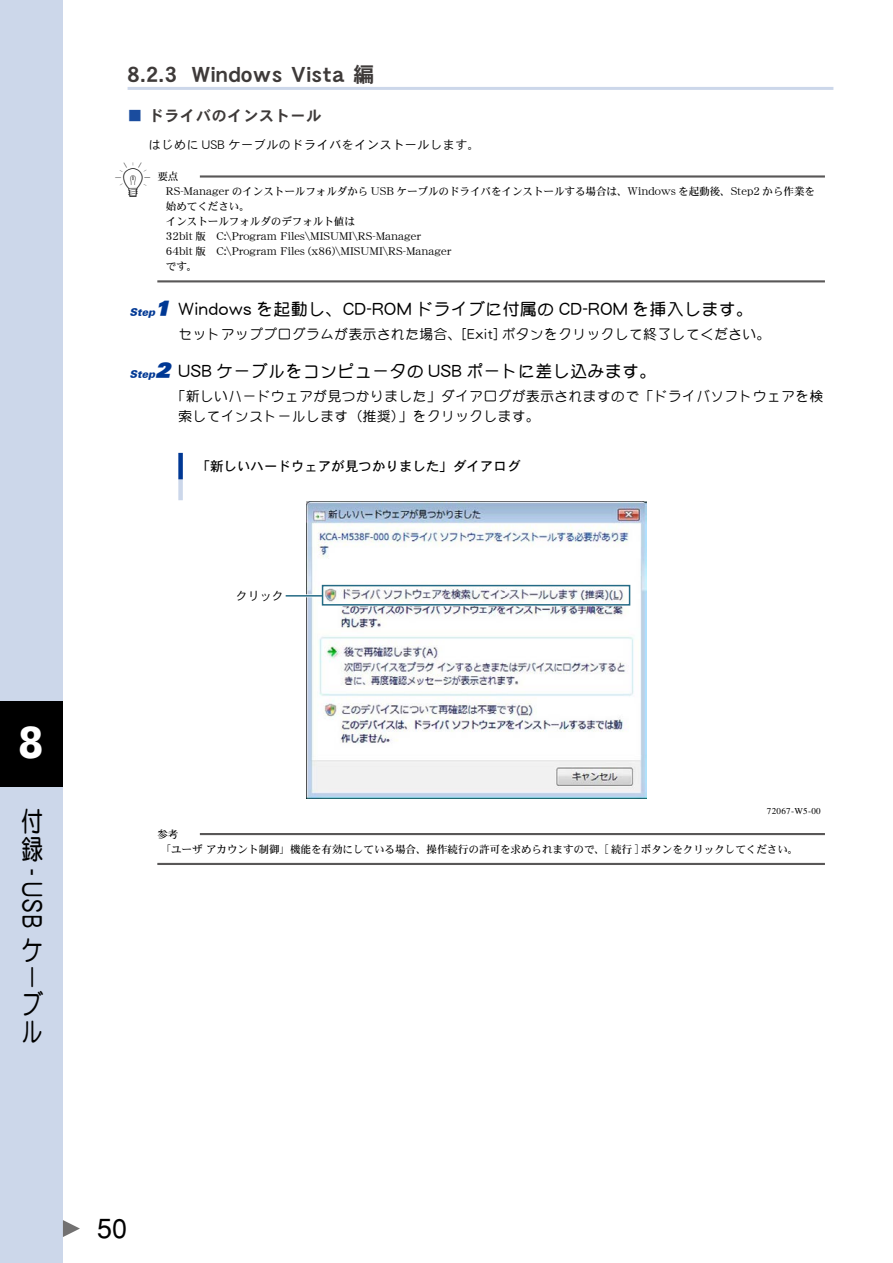
<style>
.page{position:relative;width:893px;height:1263px;background:#fff}
.page>*{position:absolute;margin:0;border:0;box-sizing:border-box;transform-origin:0 0}
.t1{font:900 45px "Univers";color:#fff;scale:.8 1}
.t2{font:36px "Ymhsym";color:#000}
.t3{font:700 27px/27px "DFP Maru Gothic CID";color:#000;scale:.8 1}
.t4{font:27px "Helvetica";color:#000}
.t5{font:21px "DFPHS Gothic CID W7";letter-spacing:.05em;color:#3e3a39}
.t6{font:700 16.5px "DFP Maru Gothic CID";letter-spacing:.05em;color:#000}
.t7{font:15px "DFPHS Gothic CID W7";letter-spacing:.05em;color:#3e3a39}
.t8{font:500 13.5px/20.2px "DFP Maru Gothic CID";letter-spacing:.05em;color:#000}
.t9{font:13.5px "DFPHS Gothic CID W5";color:#000}
.t10{font:12px "DFPHS Gothic CID W3";letter-spacing:.05em;color:#000}
.t11{font:10.5px/15px "DFPHS Mincho CID W5";color:#000}
.t12{font:9px "Times";letter-spacing:.04em;color:#000}
.s1{color:#1a4c9e}
.s2{font-family:"Ymhste";font-weight:400;font-size:21px;color:#003894}
</style>
<div class="page">
<div style="left:0;top:0;width:63px;height:1263px;background:#ccd7ea"></div>
<div style="left:0;top:702px;width:63px;height:85px;background:#000"></div>
<svg style="left:63px;top:1220px;width:17px;height:17px"></svg>
<hr style="left:128px;top:87px;width:705px;height:3px;background:#ccd7ea">
<hr style="left:200px;top:175px;width:625px;height:3px;background:#595757">
<hr style="left:157px;top:280px;width:668px;height:2px;background:#595757">
<hr style="left:200px;top:833px;width:625px;height:2px;background:#595757">
<hr style="left:157px;top:863px;width:668px;height:2px;background:#595757">
<div style="left:178px;top:479px;width:5px;height:21px;background:#ccd7ea"></div>
<div style="left:178px;top:453px;width:5px;height:26px;background:#003894"></div>
<img style="left:307px;top:502px;width:339px;height:296px">
<hr style="left:286px;top:594px;width:37px;height:3px;background:#fff">
<div style="left:321px;top:584px;width:310px;height:22px;border:3px solid #fff"></div>
<div style="left:322px;top:585px;width:308px;height:21px;border:2px solid #246a84"></div>
<hr style="left:286px;top:595px;width:36px;height:2px;background:#246a84">
<h1 class="t1" style="left:19px;top:714px;width:32px">8</h1>
<h3 class="t3" style="left:21px;top:808px;width:28px">付録</h3>
<h3 class="t3" style="left:46px;top:869px;width:75px;rotate:90deg">- USB</h3>
<h3 class="t3" style="left:21px;top:936px;width:28px">ケーブル</h3>
<h3 class="t5" style="left:128px;top:63px;width:248px">8.2.3 Windows Vista 編</h3>
<h3 class="t7" style="left:128px;top:108px;width:195px"><span class="s1">■</span> ドライバのインストール</h3>
<p class="t10" style="left:149px;top:139px;width:333px">はじめに USB ケーブルのドライバをインストールします。</p>
<h2 class="t2" style="left:115px;top:162px;width:37px">n</h2>
<p class="t11" style="left:166px;top:169px;width:651px;text-indent:-9px">要点<br>RS-Manager のインストールフォルダから USB ケーブルのドライバをインストールする場合は、Windows を起動後、Step2 から作業を始めてください。<br>インストールフォルダのデフォルト値は<br>32bit 版　C:\Program Files\MISUMI\RS-Manager<br>64bit 版　C:\Program Files (x86)\MISUMI\RS-Manager<br>です。</p>
<h3 class="t6" style="left:115px;top:300px;width:640px"><span class="s2">1</span> Windows を起動し、CD-ROM ドライブに付属の CD-ROM を挿入します。</h3>
<p class="t8" style="left:179px;top:323px;width:593px">セットアッププログラムが表示された場合、[Exit] ボタンをクリックして終了してください。</p>
<h3 class="t6" style="left:115px;top:362px;width:543px"><span class="s2">2</span> USB ケーブルをコンピュータの USB ポートに差し込みます。</h3>
<p class="t8" style="left:179px;top:386px;width:646px;text-indent:-7px">「新しいハードウェアが見つかりました」ダイアログが表示されますので「ドライバソフトウェアを検索してインストールします（推奨）」をクリックします。</p>
<p class="t9" style="left:196px;top:459px;width:325px">「新しいハードウェアが見つかりました」ダイアログ</p>
<p class="t10" style="left:236px;top:590px;width:49px">クリック</p>
<p class="t12" style="left:767px;top:806px;width:55px">72067-W5-00</p>
<p class="t11" style="left:161px;top:826px;width:639px;text-indent:-3px">参考<br>「ユーザアカウント制御」機能を有効にしている場合、操作続行の許可を求められますので、[ 続行 ] ボタンをクリックしてください。</p>
<h3 class="t4" style="left:97px;top:1213px;width:32px">50</h3>
</div>
